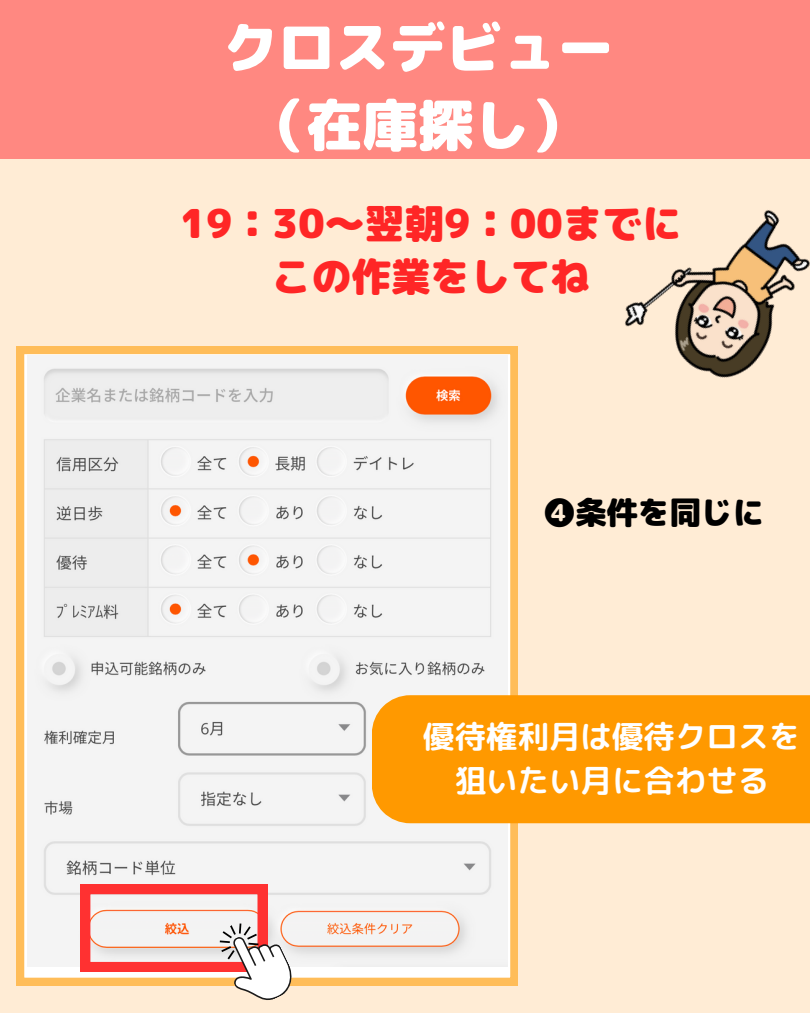
<style>
.page{position:relative;width:810px;height:1013px;background:#fff}
.page>*{position:absolute;margin:0;border:0;box-sizing:border-box;transform-origin:0 0}
.t1{font:55.8px "rounded mplus 1 p black";color:#fff}
.t2{font:39.8px "rounded mplus 1 p black";color:#ff2626}
.t3{font:31.5px "rounded mplus 1 p bold";color:#fff}
.t4{font:31.5px "rounded mplus 1 p black";color:#000}
</style>
<div class="page">
<div style="left:0;top:0;width:810px;height:1012px;background:#ffecd5"></div>
<svg style="left:17px;top:346px;width:501px;height:639px"></svg>
<img style="left:27px;top:356px;width:480px;height:610px">
<div style="left:0;top:0;width:810px;height:158px;background:#ff8881"></div>
<div style="left:372px;top:695px;width:438px;height:128px;background:#f90"></div>
<svg style="left:81px;top:846px;width:362px;height:154px"></svg>
<img style="left:599px;top:158px;width:211px;height:220px">
<p class="t1" style="left:223px;top:8px;width:392px">クロスデビュー</p>
<p class="t1" style="left:251px;top:86px;width:336px">（在庫探し）</p>
<p class="t2" style="left:180px;top:195px;width:503px">19：30～翌朝9：00までに</p>
<p class="t2" style="left:272px;top:248px;width:320px">この作業をしてね</p>
<p class="t4" style="left:544px;top:490px;width:222px">➍条件を同じに</p>
<p class="t3" style="left:423px;top:714px;width:379px">優待権利月は優待クロスを</p>
<p class="t3" style="left:455px;top:758px;width:316px">狙いたい月に合わせる</p>
</div>
